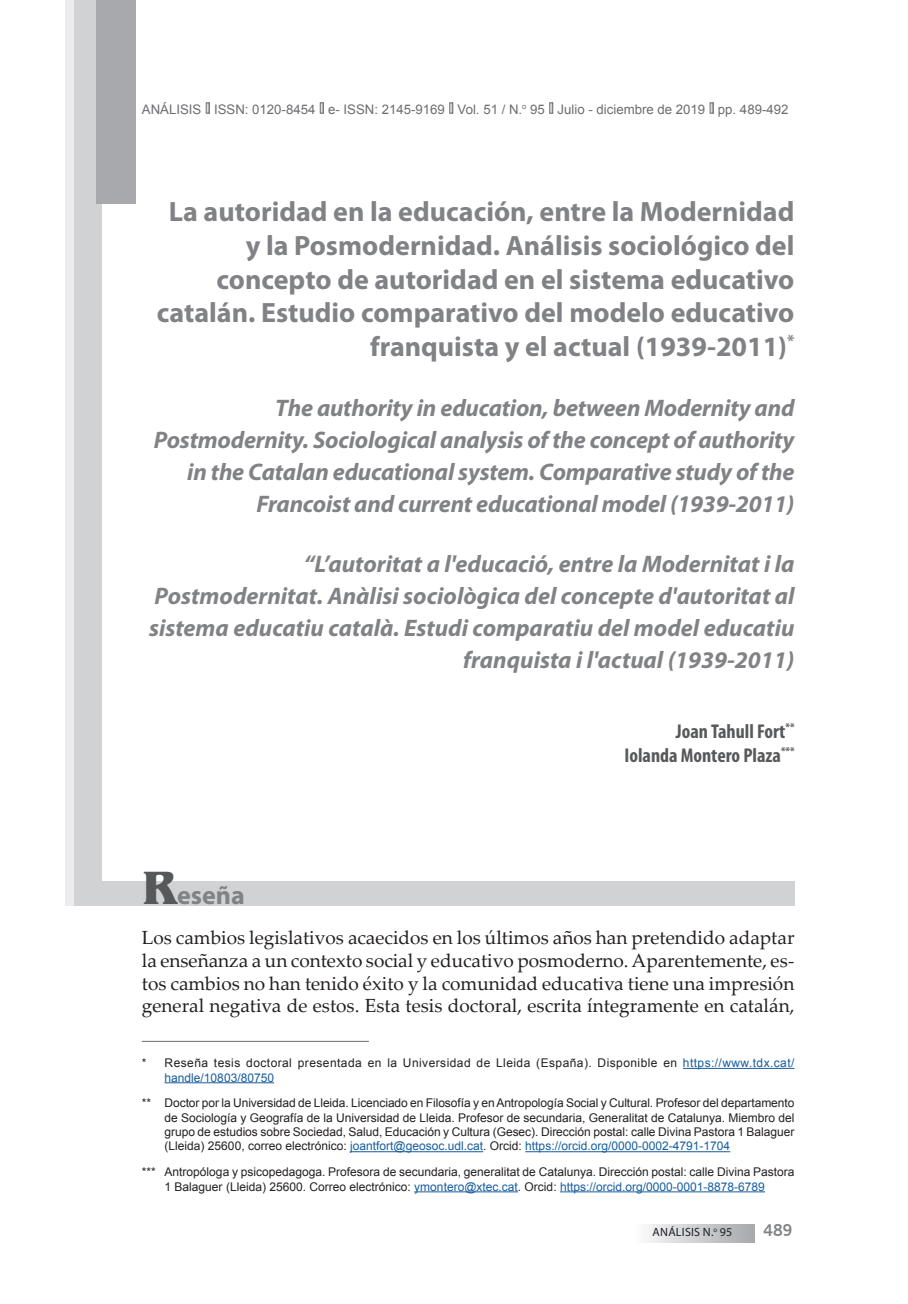
<style>
.page{position:relative;width:908px;height:1304px;background:#fff}
.page>*{position:absolute;margin:0;border:0;box-sizing:border-box;transform-origin:0 0}
.t1{font:700 28px/33.6px "Myriad Pro";color:#808285;text-align:right}
.t2{font:700 26px "Myriad Pro";color:#808285}
.t3{font:italic 700 24px/32px "Myriad Pro";letter-spacing:-.005em;color:#808285;text-align:right}
.t4{font:700 condensed 20px/24px "Myriad Pro";color:#57585a;text-align:right}
.t5{font:19px/22.8px "Palatino Linotype";color:#231f20;text-align:justify}
.t6{font:700 16px "News Gothic BT";color:#808285}
.t7{font:13.2px "Arial";color:#6c6d70}
.t8{font:12px/14.4px "Arial";color:#231f20;text-align:justify}
.t9{font:12px/14.4px "Arial";letter-spacing:.035em;color:#231f20}
.t10{font:12px "Myriad Pro";letter-spacing:.02em;color:#231f20}
.s1{color:#fff}
.s2{font-family:"Benguiat IT Cby BT";font-size:48px;color:#57585a}
.s3{color:#175d9e}
</style>
<div class="page">
<div style="left:633px;top:1224px;width:121px;height:19px;background:linear-gradient(to right,#fdfefe,#a7a8ac)"></div>
<div style="left:83px;top:882px;width:711px;height:24px;background:#d1d2d4"></div>
<div style="left:71px;top:0;width:31px;height:906px;background:#d1d2d4"></div>
<div style="left:65px;top:0;width:8px;height:906px;background:#ececee"></div>
<div style="left:96px;top:0;width:40px;height:203px;background:#a8a9ad"></div>
<hr style="left:142px;top:1041px;width:227px;height:1px;background:#6c6d70">
<hr style="left:682px;top:1068px;width:112px;height:1px;background:#175d9e">
<hr style="left:164px;top:1082px;width:110px;height:1px;background:#175d9e">
<hr style="left:350px;top:1151px;width:133px;height:1px;background:#175d9e">
<hr style="left:525px;top:1151px;width:205px;height:1px;background:#175d9e">
<hr style="left:414px;top:1191px;width:103px;height:1px;background:#175d9e">
<hr style="left:559px;top:1191px;width:205px;height:1px;background:#175d9e">
<div style="left:205px;top:102px;width:5px;height:12px;border:1px solid #6c6d70"></div>
<div style="left:319px;top:102px;width:4px;height:12px;border:1px solid #6c6d70"></div>
<div style="left:449px;top:102px;width:4px;height:12px;border:1px solid #6c6d70"></div>
<div style="left:549px;top:102px;width:4px;height:12px;border:1px solid #6c6d70"></div>
<div style="left:709px;top:102px;width:4px;height:12px;border:1px solid #6c6d70"></div>
<p class="t7" style="left:142px;top:102px;width:647px">ANÁLISIS ISSN: 0120-8454 e- ISSN: 2145-9169 Vol. 51 / N.<sup>o</sup> 95 Julio - diciembre de 2019 pp. 489-492</p>
<h1 class="t1" style="left:157px;top:194px;width:639px">La autoridad en la educación, entre la Modernidad y la Posmodernidad. Análisis sociológico del concepto de autoridad en el sistema educativo catalán. Estudio comparativo del modelo educativo franquista y el actual (1939-2011)<sup>*</sup></h1>
<h3 class="t3" style="left:154px;top:391px;width:642px">The authority in education, between Modernity and Postmodernity. Sociological analysis of the concept of authority in the Catalan educational system. Comparative study of the Francoist and current educational model (1939-2011)</h3>
<h3 class="t3" style="left:149px;top:548px;width:646px">“L’autoritat a l'educació, entre la Modernitat i la Postmodernitat. Anàlisi sociològica del concepte d'autoritat al sistema educatiu català. Estudi comparatiu del model educatiu franquista i l'actual (1939-2011)</h3>
<h3 class="t4" style="left:615px;top:719px;width:180px"><span class="s1">3</span>Joan Tahull Fort<sup>**<br></sup><span class="s1">4</span>Iolanda Montero Plaza<sup>***</sup></h3>
<h2 class="t2" style="left:142px;top:878px;width:104px"><span class="s2">R</span>eseña</h2>
<p class="t5" style="left:142px;top:925px;width:653px">Los cambios legislativos acaecidos en los últimos años han pretendido adaptar la enseñanza a un contexto social y educativo posmoderno. Aparentemente, es&shy;tos cambios no han tenido éxito y la comunidad educativa tiene una impresión general negativa de estos. Esta tesis doctoral, escrita íntegramente en catalán,</p>
<p class="t9" style="left:164px;top:1056px;width:631px;text-indent:-23px">* Reseña tesis doctoral presentada en la Universidad de Lleida (España). Disponible en <span class="s3">https://www.tdx.cat/ handle/10803/80750</span></p>
<p class="t8" style="left:164px;top:1096px;width:631px;text-indent:-23px">** Doctor por la Universidad de Lleida. Licenciado en Filosofía y en Antropología Social y Cultural. Profesor del departamento de Sociología y Geografía de la Universidad de Lleida. Profesor de secundaria, Generalitat de Catalunya. Miembro del grupo de estudios sobre Sociedad, Salud, Educación y Cultura (Gesec). Dirección postal: calle Divina Pastora 1 Balaguer (Lleida) 25600, correo electrónico: <span class="s3">joantfort@geosoc.udl.cat</span>. Orcid: <span class="s3">https://orcid.org/0000-0002-4791-1704</span></p>
<p class="t8" style="left:142px;top:1165px;width:653px;text-align:center">*** Antropóloga y psicopedagoga. Profesora de secundaria, generalitat de Catalunya. Dirección postal: calle Divina Pastora<br>1 Balaguer (Lleida) 25600. Correo electrónico: <span class="s3">ymontero@xtec.cat</span>. Orcid: <span class="s3">https://orcid.org/0000-0001-8878-6789</span></p>
<p class="t10" style="left:652px;top:1225px;width:81px">ANÁLISIS N.<sup>o</sup> 95</p>
<h3 class="t6" style="left:763px;top:1221px;width:31px">489</h3>
</div>
